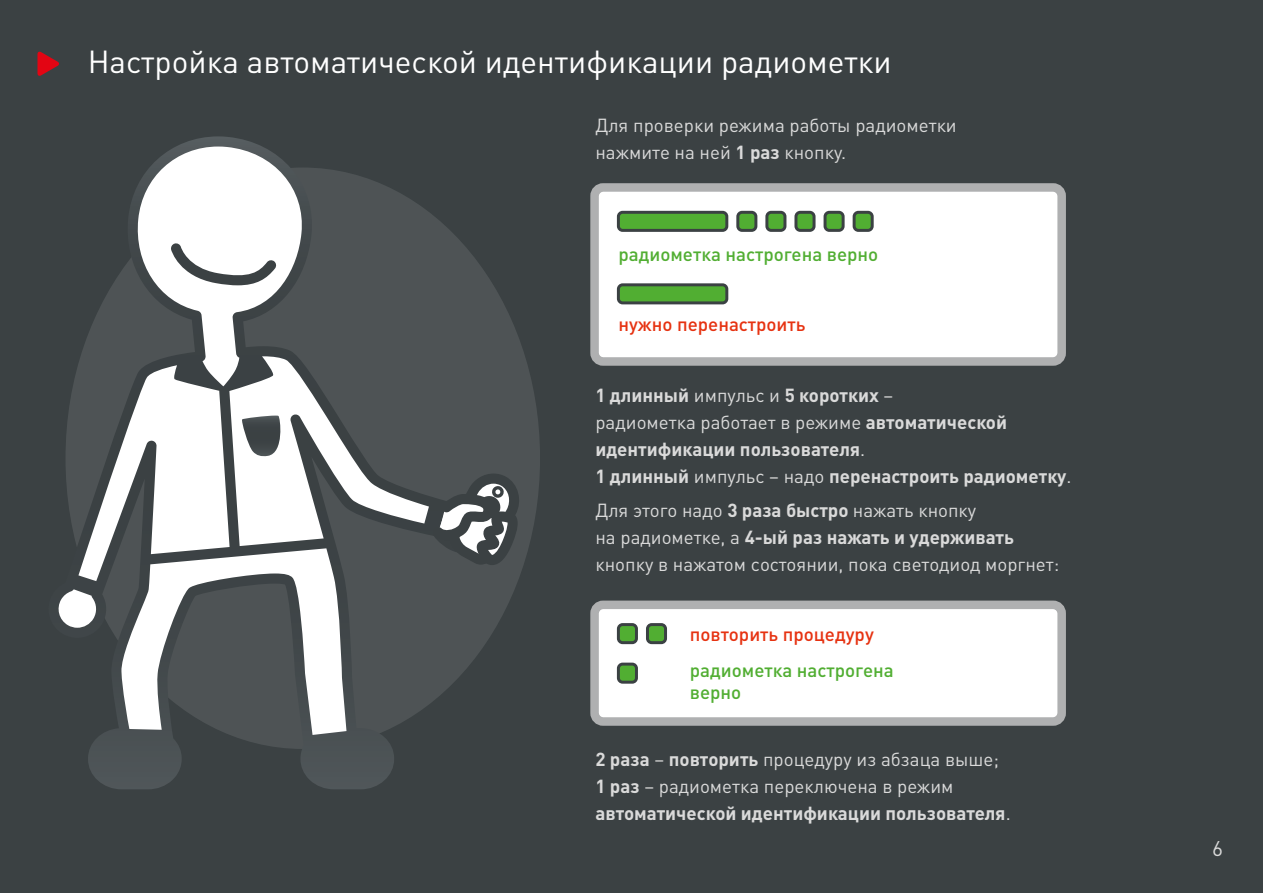
<style>
.page{position:relative;width:1263px;height:893px;background:#3b4143}
.page>*{position:absolute;margin:0;border:0;box-sizing:border-box;transform-origin:0 0}
.t1{font:31.5px "DIN Pro";color:#fff}
.t2{font:21px "DIN Pro";color:#dadada}
.t3{font:700 18.75px/27px "DIN Pro";color:#dadada}
.t4{font:18.75px/27px "DIN Pro";color:#dadada}
.t5{font:500 18.75px/22.5px "DIN Pro";color:#51ae32}
.t6{font:500 18.75px "DIN Pro";color:#e63211}
.s1{font-weight:700}
.s2{font-weight:400}
</style>
<div class="page">
<svg style="left:37px;top:51px;width:22px;height:25px"></svg>
<div style="left:594px;top:187px;width:468px;height:174px;background:#fff;border-radius:9px"></div>
<div style="left:590px;top:183px;width:476px;height:183px;border:9px solid #afb0b1;border-radius:9px"></div>
<div style="left:594px;top:605px;width:468px;height:116px;background:#fff;border-radius:9px"></div>
<div style="left:590px;top:601px;width:476px;height:125px;border:9px solid #afb0b1;border-radius:9px"></div>
<div style="left:65px;top:168px;width:475px;height:581px;background:#4e5355;border-radius:50%"></div>
<div style="left:618px;top:212px;width:109px;height:18px;background:#51ae32;border-radius:4px"></div>
<div style="left:617px;top:211px;width:111px;height:21px;border:3px solid #3b4143;border-radius:4px"></div>
<div style="left:618px;top:285px;width:109px;height:18px;background:#51ae32;border-radius:4px"></div>
<div style="left:617px;top:283px;width:111px;height:21px;border:3px solid #3b4143;border-radius:4px"></div>
<div style="left:738px;top:212px;width:18px;height:18px;background:#51ae32;border-radius:4px"></div>
<div style="left:736px;top:211px;width:21px;height:21px;border:3px solid #3b4143;border-radius:4px"></div>
<div style="left:767px;top:212px;width:18px;height:18px;background:#51ae32;border-radius:4px"></div>
<div style="left:765px;top:211px;width:21px;height:21px;border:3px solid #3b4143;border-radius:4px"></div>
<div style="left:796px;top:212px;width:18px;height:18px;background:#51ae32;border-radius:4px"></div>
<div style="left:794px;top:211px;width:21px;height:21px;border:3px solid #3b4143;border-radius:4px"></div>
<div style="left:825px;top:212px;width:18px;height:18px;background:#51ae32;border-radius:4px"></div>
<div style="left:823px;top:211px;width:22px;height:21px;border:3px solid #3b4143;border-radius:4px"></div>
<div style="left:854px;top:212px;width:18px;height:18px;background:#51ae32;border-radius:4px"></div>
<div style="left:853px;top:211px;width:21px;height:21px;border:3px solid #3b4143;border-radius:4px"></div>
<div style="left:618px;top:664px;width:18px;height:18px;background:#51ae32;border-radius:4px"></div>
<div style="left:617px;top:663px;width:21px;height:21px;border:3px solid #3b4143;border-radius:4px"></div>
<div style="left:618px;top:625px;width:18px;height:18px;background:#51ae32;border-radius:4px"></div>
<div style="left:617px;top:623px;width:21px;height:21px;border:3px solid #3b4143;border-radius:4px"></div>
<div style="left:647px;top:625px;width:18px;height:18px;background:#51ae32;border-radius:4px"></div>
<div style="left:646px;top:623px;width:21px;height:21px;border:3px solid #3b4143;border-radius:4px"></div>
<svg style="left:58px;top:136px;width:446px;height:653px"></svg>
<svg style="left:241px;top:416px;width:44px;height:41px"></svg>
<svg style="left:432px;top:474px;width:87px;height:92px"></svg>
<h1 class="t1" style="left:88px;top:41px;width:805px">Настройка автоматической идентификации радиометки</h1>
<p class="t4" style="left:595px;top:111px;width:363px">Для проверки режима работы радиометки нажмите на ней <span class="s1">1 раз</span> кнопку.</p>
<p class="t5" style="left:618px;top:242px;width:261px">радиометка настрогена верно</p>
<p class="t6" style="left:618px;top:312px;width:189px">нужно перенастроить</p>
<p class="t3" style="left:595px;top:381px;width:478px">1 длинный <span class="s2">импульс и</span> 5 коротких <span class="s2">–<br>радиометка работает в режиме</span> автоматической идентификации пользователя<span class="s2">.<br></span>1 длинный <span class="s2">импульс – надо</span> перенастроить радиометку<span class="s2">.</span></p>
<p class="t4" style="left:595px;top:496px;width:465px">Для этого надо <span class="s1">3 раза быстро</span> нажать кнопку<br>на радиометке, а <span class="s1">4-ый раз нажать и удерживать </span>кнопку в нажатом состоянии, пока светодиод моргнет:</p>
<p class="t6" style="left:690px;top:622px;width:186px">повторить процедуру</p>
<p class="t5" style="left:690px;top:658px;width:205px">радиометка настрогена верно</p>
<p class="t3" style="left:595px;top:745px;width:417px">2 раза <span class="s2">–</span> повторить <span class="s2">процедуру из абзаца выше;<br></span>1 раз <span class="s2">– радиометка переключена в режим </span>автоматической идентификации пользователя<span class="s2">.</span></p>
<p class="t2" style="left:1212px;top:834px;width:12px">6</p>
</div>
